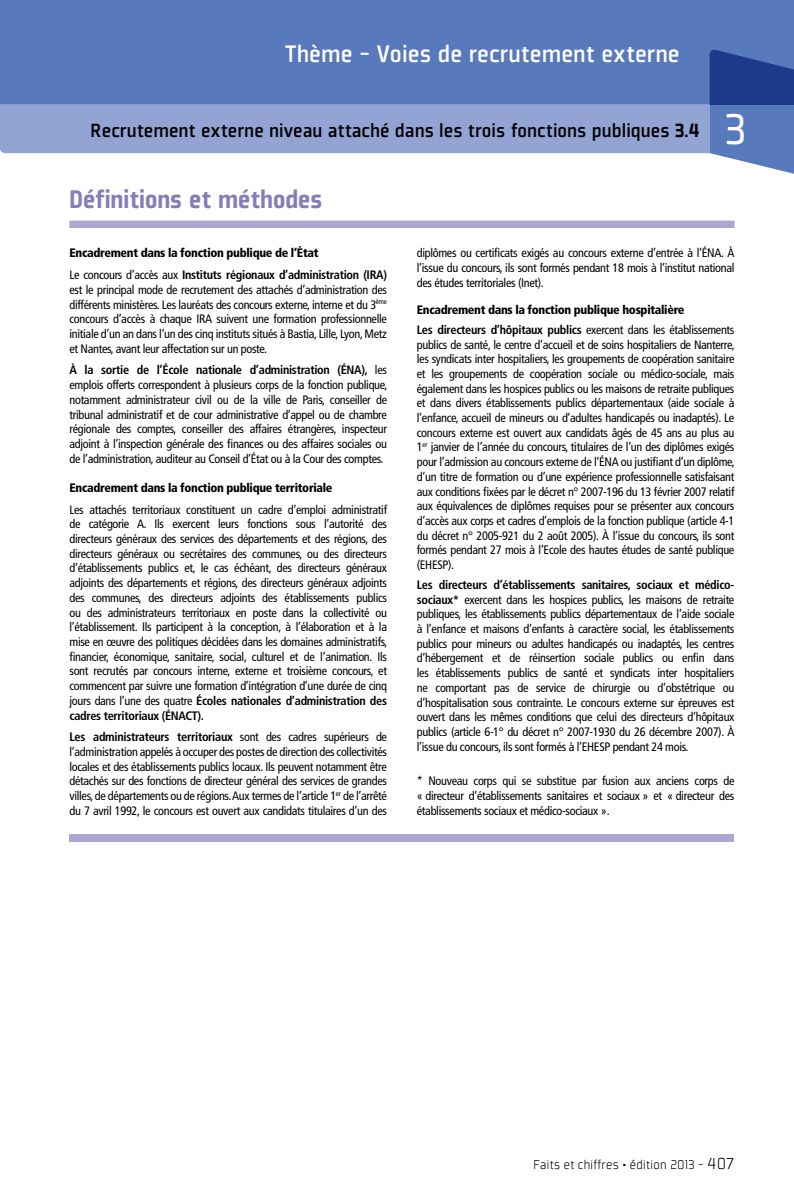
<style>
.page{position:relative;width:794px;height:1191px;background:#fff}
.page>*{position:absolute;margin:0;border:0;box-sizing:border-box;transform-origin:0 0}
.t1{font:47.25px "Plexes";color:#fff}
.t2{font:900 28px "Plexes";color:#897ab9}
.t3{font:500 26.25px "Plexes";color:#fff}
.t4{font:500 21px "Plexes";color:#000}
.t5{font:300 14px "Plexes";letter-spacing:-.02em;color:#000}
.t6{font:condensed 12.25px/14.7px "Frutiger";letter-spacing:-.025em;color:#000;text-align:justify}
.t7{font:900 condensed 12.25px/21.7px "Frutiger";letter-spacing:-.025em;color:#000}
.s1{font-weight:900}
.s2{font-weight:400}
.s3{font-weight:700}
.s4{font-size:17.5px}
</style>
<div class="page">
<div style="left:0;top:0;width:794px;height:104px;background:#587abc"></div>
<svg style="left:0;top:50px;width:794px;height:124px"></svg>
<div style="left:69px;top:221px;width:665px;height:7px;background:#b0a6d2"></div>
<div style="left:69px;top:834px;width:665px;height:8px;background:#b0a6d2"></div>
<h3 class="t3" style="left:285px;top:40px;width:396px">Thème - Voies de recrutement externe</h3>
<h3 class="t4" style="left:90px;top:119px;width:610px">Recrutement externe niveau attaché dans les trois fonctions publiques <span class="s1">3.4</span></h3>
<h1 class="t1" style="left:724px;top:104px;width:24px">3</h1>
<h2 class="t2" style="left:69px;top:184px;width:254px">Définitions et méthodes</h2>
<p class="t7" style="left:69px;top:242px;width:319px">Encadrement dans la fonction publique de l’État<br><span class="s2">Le concours d’accès aux</span> <span class="s3">Instituts régionaux d’administration (IRA)</span></p>
<p class="t6" style="left:69px;top:282px;width:319px">est le principal mode de recrutement des attachés d’administration des différents ministères. Les lauréats des concours externe, interne et du 3<sup>ème </sup>concours d’accès à chaque IRA suivent une formation professionnelle initiale d’un an dans l’un des cinq instituts situés à Bastia, Lille, Lyon, Metz et Nantes, avant leur affectation sur un poste.</p>
<p class="t6" style="left:69px;top:363px;width:319px"><span class="s3">À la sortie de l’École nationale d’administration (ÉNA),</span> les emplois offerts correspondent à plusieurs corps de la fonction publique, notamment administrateur civil ou de la ville de Paris, conseiller de tribunal administratif et de cour administrative d’appel ou de chambre régionale des comptes, conseiller des affaires étrangères, inspecteur adjoint à l’inspection générale des finances ou des affaires sociales ou de l’administration, auditeur au Conseil d’État ou à la Cour des comptes.</p>
<p class="t7" style="left:69px;top:477px;width:264px">Encadrement dans la fonction publique territoriale</p>
<p class="t6" style="left:69px;top:502px;width:319px">Les attachés territoriaux constituent un cadre d’emploi administratif de catégorie A. Ils exercent leurs fonctions sous l’autorité des directeurs généraux des services des départements et des régions, des directeurs généraux ou secrétaires des communes, ou des directeurs d’établissements publics et, le cas échéant, des directeurs généraux adjoints des départements et régions, des directeurs généraux adjoints des communes, des directeurs adjoints des établissements publics ou des administrateurs territoriaux en poste dans la collectivité ou l’établissement. Ils participent à la conception, à l’élaboration et à la mise en œuvre des politiques décidées dans les domaines administratifs, financier, économique, sanitaire, social, culturel et de l’animation. Ils sont recrutés par concours interne, externe et troisième concours, et commencent par suivre une formation d’intégration d’une durée de cinq jours dans l’une des quatre <span class="s3">Écoles nationales d’administration des cadres territoriaux (ÉNACT).</span></p>
<p class="t6" style="left:69px;top:730px;width:319px"><span class="s3">Les administrateurs territoriaux</span> sont des cadres supérieurs de l’administration appelés à occuper des postes de direction des collectivités locales et des établissements publics locaux. Ils peuvent notamment être détachés sur des fonctions de directeur général des services de grandes villes, de départements ou de régions. Aux termes de l’article 1<sup>er</sup> de l’arrêté du 7 avril 1992, le concours est ouvert aux candidats titulaires d’un des</p>
<p class="t6" style="left:417px;top:246px;width:319px">diplômes ou certificats exigés au concours externe d’entrée à l’ÉNA. À l’issue du concours, ils sont formés pendant 18 mois à l’institut national des études territoriales (Inet).</p>
<p class="t7" style="left:417px;top:300px;width:319px;line-height:19.8px">Encadrement dans la fonction publique hospitalière<br><span class="s3">Les directeurs d’hôpitaux publics</span> <span class="s2">exercent dans les établissements</span></p>
<p class="t6" style="left:417px;top:337px;width:319px">publics de santé, le centre d’accueil et de soins hospitaliers de Nanterre, les syndicats inter hospitaliers, les groupements de coopération sanitaire et les groupements de coopération sociale ou médico-sociale, mais également dans les hospices publics ou les maisons de retraite publiques et dans divers établissements publics départementaux (aide sociale à l’enfance, accueil de mineurs ou d’adultes handicapés ou inadaptés). Le concours externe est ouvert aux candidats âgés de 45 ans au plus au 1<sup>er</sup> janvier de l’année du concours, titulaires de l’un des diplômes exigés pour l’admission au concours externe de l’ÉNA ou justifiant d’un diplôme, d’un titre de formation ou d’une expérience professionnelle satisfaisant aux conditions fixées par le décret n° 2007-196 du 13 février 2007 relatif aux équivalences de diplômes requises pour se présenter aux concours d’accès aux corps et cadres d’emplois de la fonction publique (article 4-1 du décret n° 2005-921 du 2 août 2005). À l’issue du concours, ils sont formés pendant 27 mois à l’Ecole des hautes études de santé publique (EHESP).</p>
<p class="t6" style="left:417px;top:577px;width:319px"><span class="s3">Les directeurs d’établissements sanitaires, sociaux et médico&shy;sociaux*</span> exercent dans les hospices publics, les maisons de retraite publiques, les établissements publics départementaux de l’aide sociale à l’enfance et maisons d’enfants à caractère social, les établissements publics pour mineurs ou adultes handicapés ou inadaptés, les centres d’hébergement et de réinsertion sociale publics ou enfin dans les établissements publics de santé et syndicats inter hospitaliers ne comportant pas de service de chirurgie ou d’obstétrique ou d’hospitalisation sous contrainte. Le concours externe sur épreuves est ouvert dans les mêmes conditions que celui des directeurs d’hôpitaux publics (article 6-1° du décret n° 2007-1930 du 26 décembre 2007). À l’issue du concours, ils sont formés à l’EHESP pendant 24 mois.</p>
<p class="t6" style="left:417px;top:774px;width:319px">* Nouveau corps qui se substitue par fusion aux anciens corps de « directeur d’établissements sanitaires et sociaux » et « directeur des établissements sociaux et médico-sociaux ».</p>
<p class="t5" style="left:533px;top:1157px;width:203px">Faits et chiffres • édition 2013 - <span class="s4">407</span></p>
</div>
